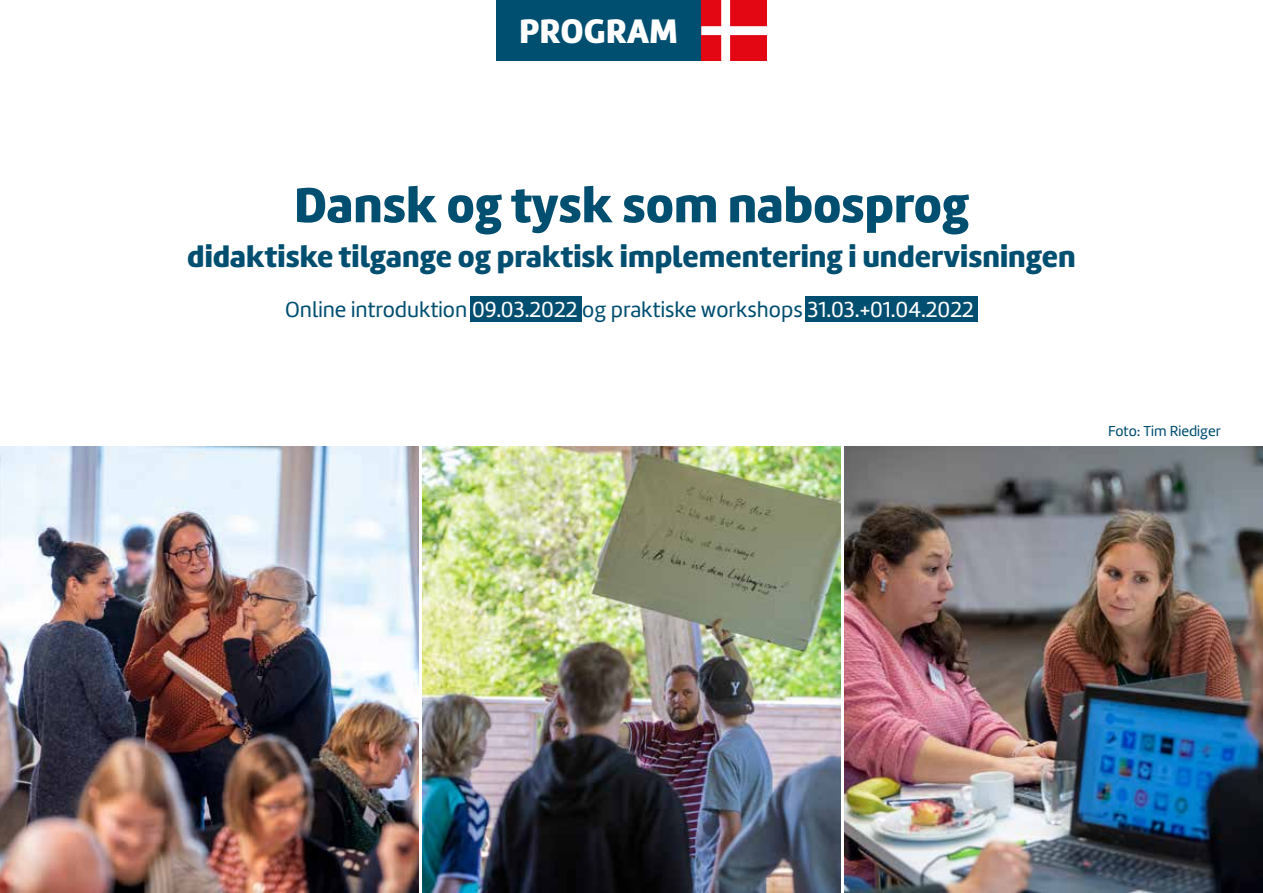
<style>
.page{position:relative;width:1263px;height:893px;background:#fff}
.page>*{position:absolute;margin:0;border:0;box-sizing:border-box;transform-origin:0 0}
.t1{font:900 51.45px "Marine";color:#004e70}
.t2{font:900 35.25px "Marine";color:#fff}
.t3{font:900 30.9px "Marine";color:#004e70}
.t4{font:22.5px "Marine";color:#004e70}
.t5{font:15px "Marine";color:#004e70}
.s1{color:#fff}
</style>
<div class="page">
<img style="left:0;top:447px;width:418px;height:446px">
<img style="left:844px;top:447px;width:419px;height:446px">
<div style="left:470px;top:297px;width:112px;height:25px;background:#004e70"></div>
<div style="left:805px;top:297px;width:173px;height:25px;background:#004e70"></div>
<div style="left:496px;top:0;width:205px;height:61px;background:#004e70"></div>
<svg style="left:701px;top:0;width:66px;height:61px"></svg>
<img style="left:422px;top:446px;width:419px;height:447px">
<h2 class="t2" style="left:519px;top:8px;width:160px">PROGRAM</h2>
<h1 class="t1" style="left:294px;top:171px;width:676px">Dansk og tysk som nabosprog</h1>
<h3 class="t3" style="left:187px;top:236px;width:890px">didaktiske tilgange og praktisk implementering i undervisningen</h3>
<p class="t4" style="left:285px;top:295px;width:690px">Online introduktion <span class="s1">09.03.2022</span> og praktiske workshops <span class="s1">31.03.+01.04.2022</span></p>
<p class="t5" style="left:1108px;top:421px;width:114px">Foto: Tim Riediger</p>
</div>
